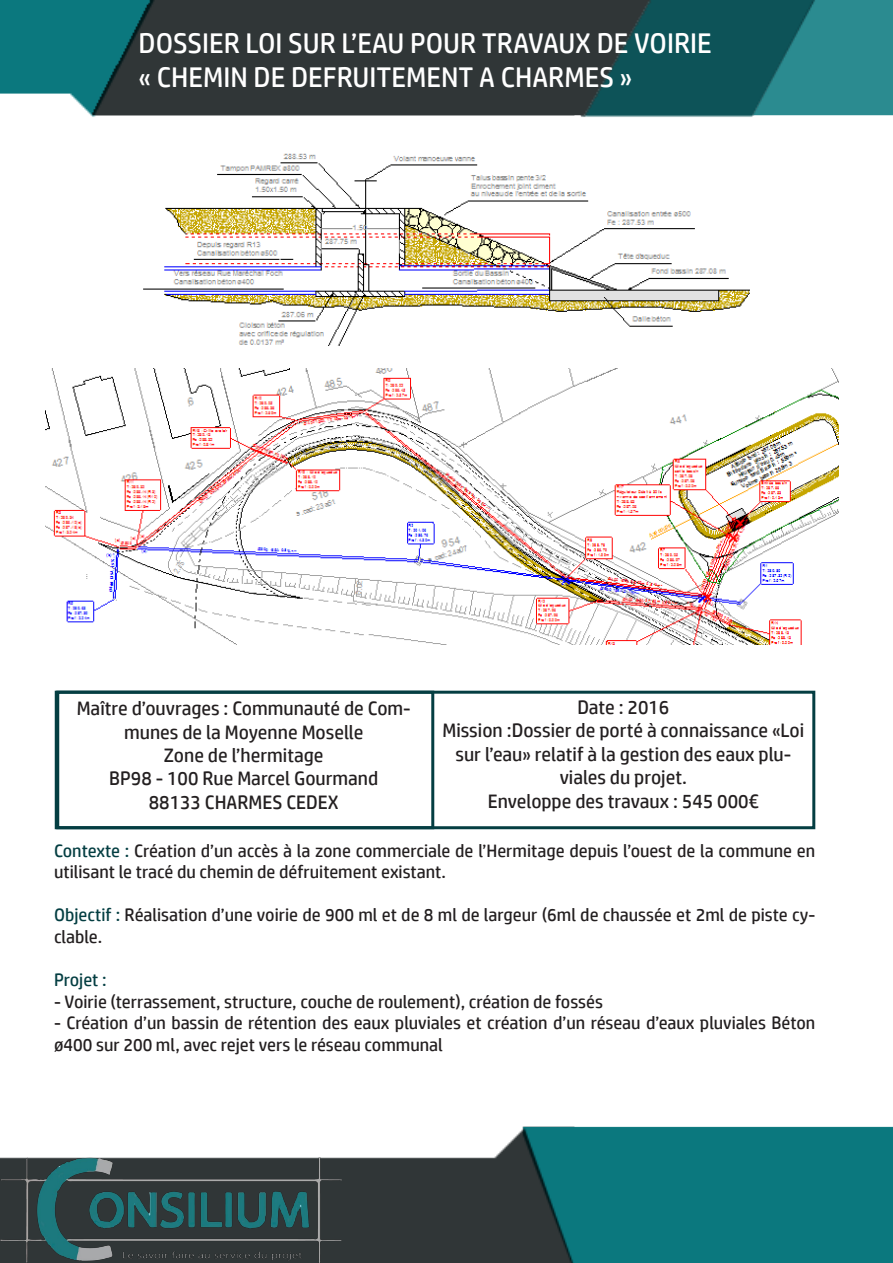
<style>
.page{position:relative;width:893px;height:1263px;background:#fff}
.page>*{position:absolute;margin:0;border:0;box-sizing:border-box;transform-origin:0 0}
.t1{font:28.5px "HP Simplified";color:#fff}
.t2{font:19.5px/23.4px "HP Simplified";color:#231f20;text-align:center}
.t3{font:18px/21.6px "HP Simplified";color:#231f20}
.t4{font:18px "HP Simplified";color:#043e42}
.s1{color:#043e42}
</style>
<div class="page">
<img style="left:0;top:0;width:893px;height:1263px">
<img style="left:1px;top:1158px;width:340px;height:105px">
<img style="left:46px;top:368px;width:793px;height:276px">
<img style="left:144px;top:143px;width:605px;height:203px">
<div style="left:56px;top:691px;width:759px;height:138px;background:#fff;border:3px solid #043e42"></div>
<div style="left:55px;top:691px;width:379px;height:138px;border:3px solid #043e42"></div>
<p class="t1" style="left:139px;top:24px;width:575px">DOSSIER LOI SUR L’EAU POUR TRAVAUX DE VOIRIE</p>
<p class="t1" style="left:139px;top:59px;width:495px">« CHEMIN DE DEFRUITEMENT A CHARMES »</p>
<p class="t2" style="left:577px;top:695px;width:93px">Date : 2016</p>
<p class="t2" style="left:442px;top:719px;width:363px">Mission :Dossier de porté à connaissance «Loi sur l’eau» relatif à la gestion des eaux plu&shy;viales du projet.</p>
<p class="t2" style="left:488px;top:789px;width:273px">Enveloppe des travaux : 545 000€</p>
<p class="t3" style="left:54px;top:839px;width:763px"><span class="s1">Contexte :</span> Création d’un accès à la zone commerciale de l’Hermitage depuis l’ouest de la commune en utilisant le tracé du chemin de défruitement existant.</p>
<p class="t3" style="left:54px;top:904px;width:763px"><span class="s1">Objectif :</span> Réalisation d’une voirie de 900 ml et de 8 ml de largeur (6ml de chaussée et 2ml de piste cy&shy;clable.</p>
<p class="t4" style="left:54px;top:968px;width:54px">Projet :</p>
<p class="t3" style="left:54px;top:990px;width:550px">- Voirie (terrassement, structure, couche de roulement), création de fossés</p>
<p class="t3" style="left:54px;top:1012px;width:763px">- Création d’un bassin de rétention des eaux pluviales et création d’un réseau d’eaux pluviales Béton ø400 sur 200 ml, avec rejet vers le réseau communal</p>
<p class="t2" style="left:77px;top:696px;width:336px">Maître d’ouvrages : Communauté de Com&shy;munes de la Moyenne Moselle</p>
<p class="t2" style="left:164px;top:743px;width:161px">Zone de l’hermitage</p>
<p class="t2" style="left:109px;top:767px;width:270px">BP98 - 100 Rue Marcel Gourmand</p>
<p class="t2" style="left:149px;top:790px;width:192px">88133 CHARMES CEDEX</p>
</div>
